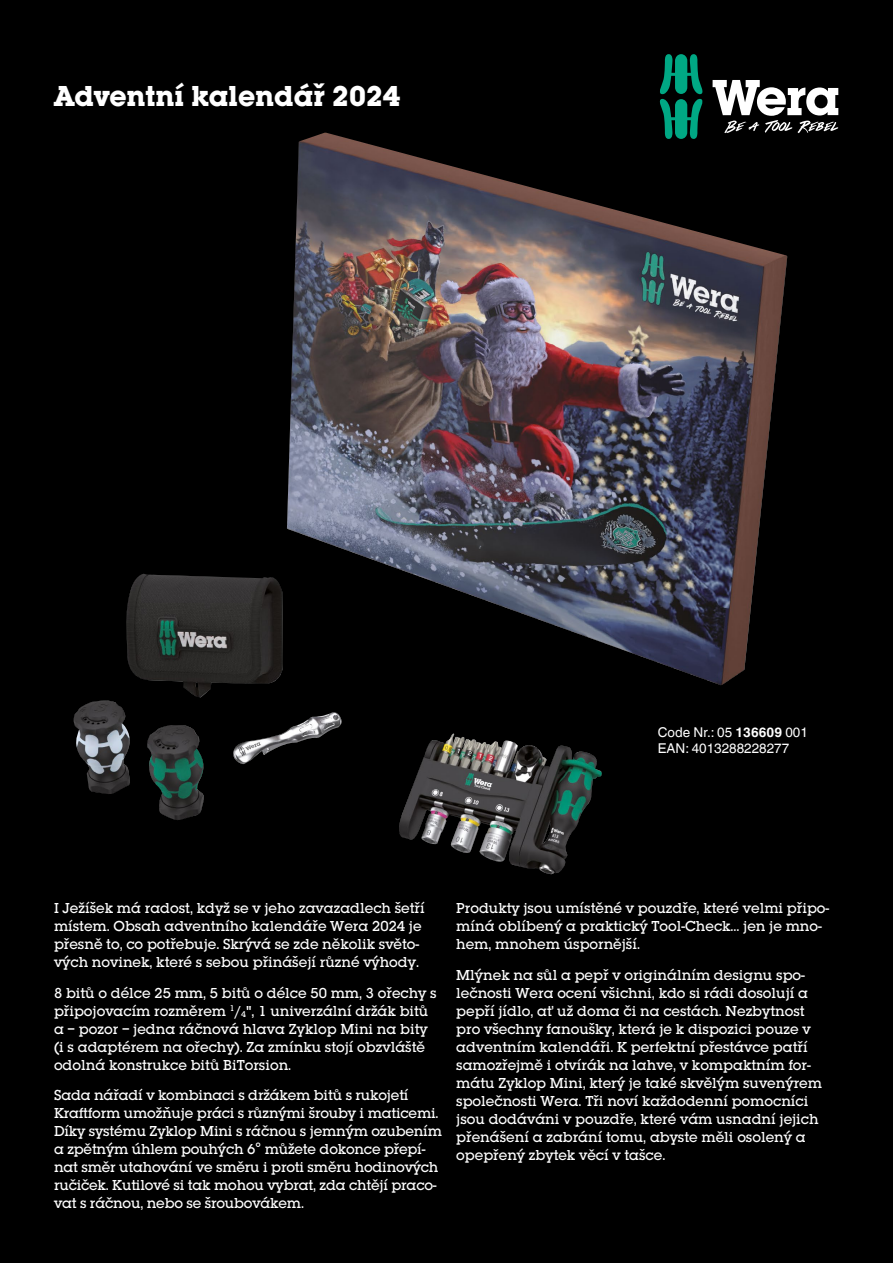
<style>
.page{position:relative;width:893px;height:1263px;background:#000}
.page>*{position:absolute;margin:0;border:0;box-sizing:border-box;transform-origin:0 0}
.t1{font:30px "co lu bold multiling";color:#fff}
.t2{font:15px/18px "co lu regular multiling";color:#fff}
.t3{font:13.5px/16.2px "Helvetica World";color:#fff}
.s1{font-weight:700}
.s2{font-family:"Microsoft Ya Hei"}
</style>
<div class="page">
<svg style="left:660px;top:54px;width:43px;height:79px"></svg>
<svg style="left:713px;top:80px;width:125px;height:53px"></svg>
<img style="left:74px;top:133px;width:713px;height:688px">
<h1 class="t1" style="left:54px;top:77px;width:348px">Adventní kalendář 2024</h1>
<p class="t3" style="left:658px;top:724px;width:152px">Code Nr.: 05 <span class="s1">136609</span> 001<br>EAN: 4013288228277</p>
<p class="t2" style="left:54px;top:898px;width:372px">I Ježíšek má radost, když se v jeho zavazadlech šetří místem. Obsah adventního kalendáře Wera 2024 je přesně to, co potřebuje. Skrývá se zde několik světo&shy;vých novinek, které s sebou přinášejí různé výhody.</p>
<p class="t2" style="left:54px;top:983px;width:384px">8 bitů o délce 25 mm, 5 bitů o délce 50 mm, 3 ořechy s připojovacím rozměrem <sup>1</sup>/<sub>4</sub>", 1 univerzální držák bitů a – pozor – jedna ráčnová hlava Zyklop Mini na bity (i s adaptérem na ořechy). Za zmínku stojí obzvláště odolná konstrukce bitů BiTorsion.</p>
<p class="t2" style="left:54px;top:1086px;width:389px">Sada nářadí v kombinaci s držákem bitů s rukojetí Kraftform umožňuje práci s různými šrouby i maticemi.<br>Díky systému Zyklop Mini s ráčnou s jemným ozubením a zpětným úhlem pouhých 6<span class="s2">°</span> můžete dokonce přepí&shy;nat směr utahování ve směru i proti směru hodinových ručiček. Kutilové si tak mohou vybrat, zda chtějí praco&shy;vat s ráčnou, nebo se šroubovákem.</p>
<p class="t2" style="left:456px;top:898px;width:374px">Produkty jsou umístěné v pouzdře, které velmi připo&shy;míná oblíbený a praktický Tool-Check… jen je mno&shy;hem, mnohem úspornější.</p>
<p class="t2" style="left:456px;top:965px;width:367px">Mlýnek na sůl a pepř v originálním designu spo&shy;lečnosti Wera ocení všichni, kdo si rádi dosolují a pepří jídlo, ať už doma či na cestách. Nezbytnost pro všechny fanoušky, která je k dispozici pouze v adventním kalendáři. K perfektní přestávce patří samozřejmě i otvírák na lahve, v kompaktním for&shy;mátu Zyklop Mini, který je také skvělým suvenýrem společnosti Wera. Tři noví každodenní pomocníci jsou dodáváni v pouzdře, které vám usnadní jejich přenášení a zabrání tomu, abyste měli osolený a opepřený zbytek věcí v tašce.</p>
</div>
